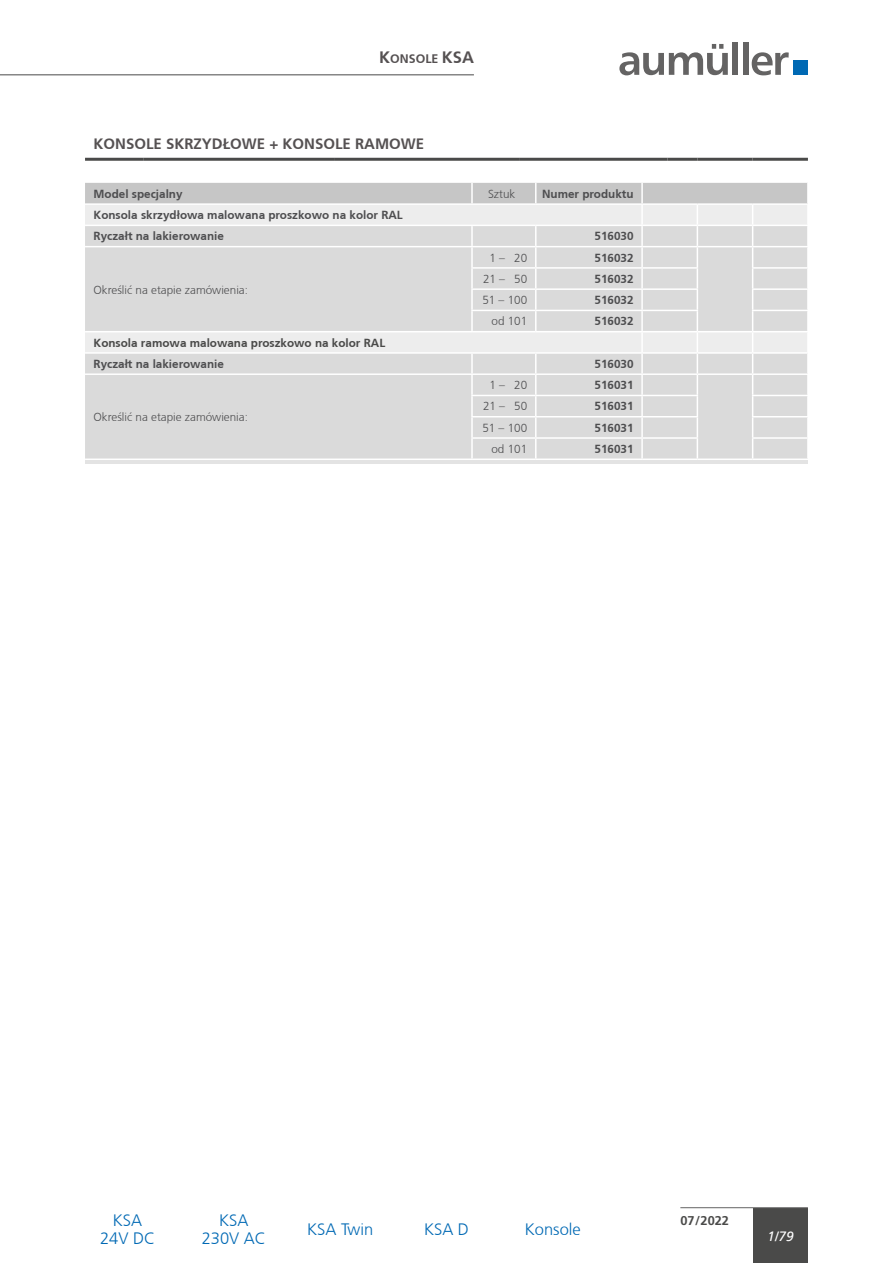
<style>
.page{position:relative;width:893px;height:1263px;background:#fff}
.page>*{position:absolute;margin:0;border:0;box-sizing:border-box;transform-origin:0 0}
.t1{font:300 16.5px/18px "Frutiger CE";color:#0069b4;text-align:center}
.t2{font:700 15px "Frutiger CE";color:#555152}
.t3{font:italic 13.5px "Frutiger LT";color:#fff}
.t4{font:700 12.75px "Frutiger LT Std";color:#4a4a49}
.t5{font:700 12.3px "Frutiger CE";color:#555152}
.t6{font:700 11.7px/21.3px "Frutiger CE";color:#4e4e50}
.t7{font:300 11.7px "Frutiger CE";color:#4e4e50}
.t8{font:700 11.7px "Frutiger CE";color:#4a4a49}
.s1{font-size:16.5px}
</style>
<div class="page">
<div style="left:753px;top:1208px;width:55px;height:55px;background:#4a4a49"></div>
<hr style="left:0;top:74px;width:474px;height:1px;background:#4a4a49">
<svg style="left:619px;top:44px;width:109px;height:31px"></svg>
<div style="left:733px;top:43px;width:5px;height:32px;background:#646363"></div>
<div style="left:743px;top:43px;width:5px;height:32px;background:#646363"></div>
<svg style="left:752px;top:52px;width:37px;height:23px"></svg>
<div style="left:793px;top:60px;width:15px;height:15px;background:#0069b4"></div>
<hr style="left:680px;top:1207px;width:128px;height:1px;background:#646363">
<hr style="left:85px;top:158px;width:59px;height:3px;background:#4a4a49">
<hr style="left:144px;top:158px;width:190px;height:3px;background:#4a4a49">
<hr style="left:334px;top:158px;width:186px;height:3px;background:#4a4a49">
<hr style="left:520px;top:158px;width:148px;height:3px;background:#4a4a49">
<hr style="left:668px;top:158px;width:29px;height:3px;background:#4a4a49">
<hr style="left:697px;top:158px;width:56px;height:3px;background:#4a4a49">
<hr style="left:753px;top:158px;width:55px;height:3px;background:#4a4a49">
<div style="left:85px;top:459px;width:723px;height:5px;background:#e3e3e3"></div>
<svg style="left:85px;top:159px;width:723px;height:299px;background:#dedede"></svg>
<hr style="left:85px;top:458px;width:387px;height:2px;background:#fff">
<hr style="left:472px;top:458px;width:64px;height:2px;background:#fff">
<hr style="left:536px;top:458px;width:106px;height:2px;background:#fff">
<hr style="left:642px;top:458px;width:55px;height:2px;background:#fff">
<hr style="left:697px;top:458px;width:56px;height:2px;background:#fff">
<hr style="left:753px;top:458px;width:56px;height:2px;background:#fff">
<p class="t5" style="left:379px;top:52px;width:96px"><span class="s1">K</span>ONSOLE <span class="s1">KSA</span></p>
<p class="t2" style="left:94px;top:135px;width:332px">KONSOLE SKRZYDŁOWE + KONSOLE RAMOWE</p>
<p class="t6" style="left:94px;top:183px;width:91px">Model specjalny</p>
<p class="t7" style="left:488px;top:187px;width:29px">Sztuk</p>
<p class="t6" style="left:542px;top:183px;width:93px">Numer produktu</p>
<p class="t6" style="left:94px;top:204px;width:311px">Konsola skrzydłowa malowana proszkowo na kolor RAL<br>Rycza³t na lakierowanie</p>
<p class="t6" style="left:595px;top:226px;width:41px">516030</p>
<p class="t7" style="left:94px;top:283px;width:156px">Określić na etapie zamówienia:</p>
<p class="t7" style="left:490px;top:251px;width:39px">1 – 20</p>
<p class="t6" style="left:594px;top:247px;width:41px">516032</p>
<p class="t7" style="left:483px;top:272px;width:46px">21 – 50</p>
<p class="t6" style="left:594px;top:268px;width:41px">516032</p>
<p class="t7" style="left:482px;top:293px;width:46px">51 – 100</p>
<p class="t6" style="left:594px;top:289px;width:41px">516032</p>
<p class="t7" style="left:491px;top:315px;width:37px">od 101</p>
<p class="t6" style="left:594px;top:311px;width:41px">516032</p>
<p class="t8" style="left:94px;top:336px;width:293px">Konsola ramowa malowana proszkowo na kolor RAL</p>
<p class="t6" style="left:94px;top:353px;width:132px">Rycza³t na lakierowanie</p>
<p class="t6" style="left:594px;top:353px;width:41px">516030</p>
<p class="t7" style="left:94px;top:410px;width:156px">Określić na etapie zamówienia:</p>
<p class="t7" style="left:489px;top:378px;width:39px">1 – 20</p>
<p class="t6" style="left:594px;top:374px;width:41px">516031</p>
<p class="t7" style="left:483px;top:400px;width:46px">21 – 50</p>
<p class="t6" style="left:594px;top:396px;width:41px">516031</p>
<p class="t7" style="left:482px;top:421px;width:46px">51 – 100</p>
<p class="t6" style="left:594px;top:417px;width:41px">516031</p>
<p class="t7" style="left:491px;top:442px;width:37px">od 101</p>
<p class="t6" style="left:594px;top:438px;width:41px">516031</p>
<h1 class="t1" style="left:100px;top:1211px;width:57px">KSA<br>24V DC</h1>
<h1 class="t1" style="left:202px;top:1211px;width:66px">KSA<br>230V AC</h1>
<h1 class="t1" style="left:307px;top:1220px;width:68px">KSA Twin</h1>
<h1 class="t1" style="left:424px;top:1220px;width:46px">KSA D</h1>
<h1 class="t1" style="left:525px;top:1220px;width:57px">Konsole</h1>
<p class="t4" style="left:680px;top:1213px;width:50px">07/2022</p>
<p class="t3" style="left:767px;top:1229px;width:28px">1/79</p>
</div>
